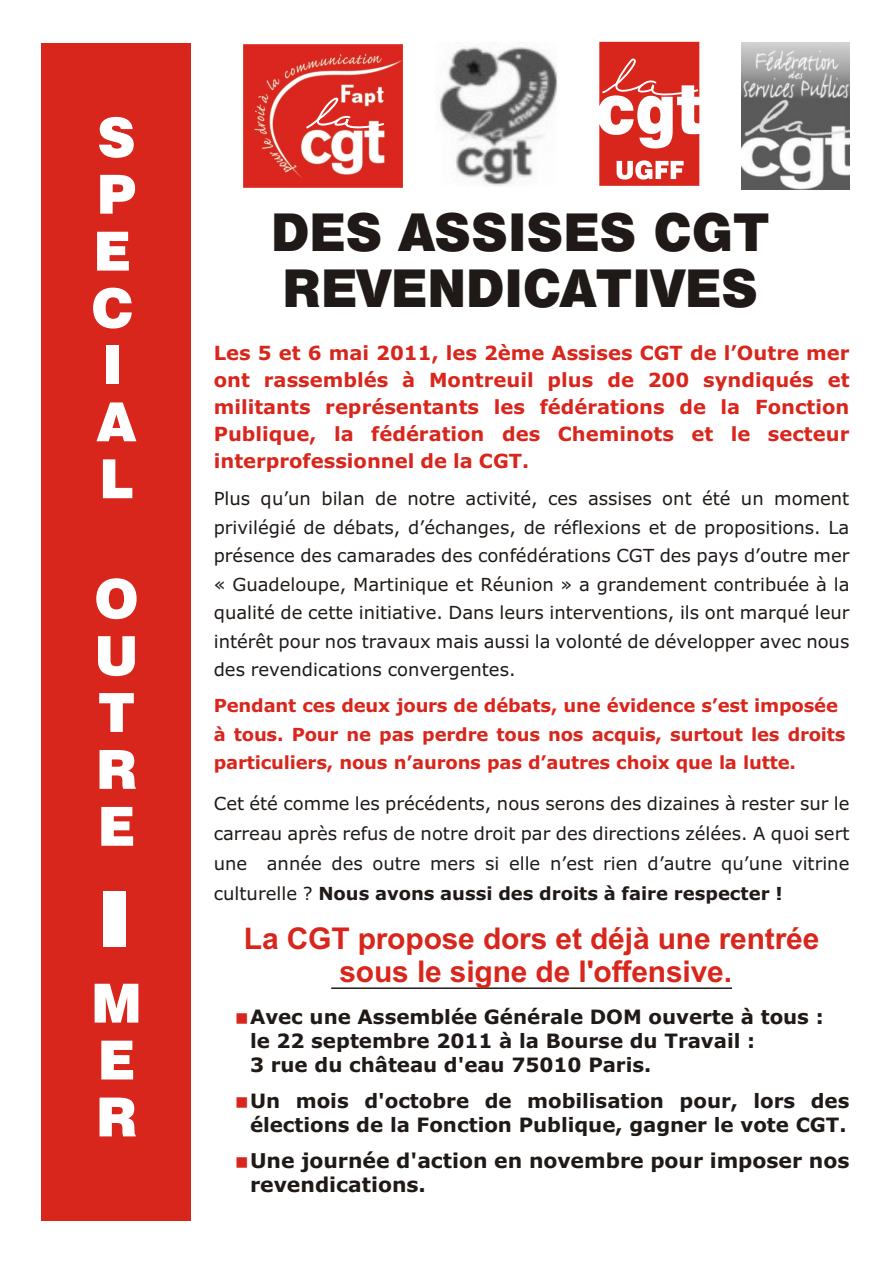
<style>
.page{position:relative;width:894px;height:1263px;background:#fff}
.page>*{position:absolute;margin:0;border:0;box-sizing:border-box;transform-origin:0 0}
.t1{font:54px/56.8px "Swis 721 Blk BT";color:#fff}
.t2{font:48px/56.2px "Swis 721 Blk 2 BT";color:#1f1a17}
.t3{font:700 30px/33px "Arial";letter-spacing:-.005em;color:#d9261c;text-align:center}
.t4{font:700 20.4px/24px "Verdana";color:#1f1a17}
.t5{font:700 19.8px/24px "Verdana";letter-spacing:-.005em;color:#1f1a17}
.t6{font:700 19.5px/27px "Verdana";color:#d9261c;text-align:justify}
.t7{font:18px/28.5px "Verdana";color:#1f1a17;text-align:justify}
.t8{font:700 18px/28.5px "Verdana";letter-spacing:-.01em;color:#d9261c}
.s1{font-weight:700}
.s2{color:#d9261c}
</style>
<div class="page">
<hr style="left:331px;top:987px;width:401px;height:2px;background:#1f1a17">
<div style="left:42px;top:43px;width:149px;height:1178px;background:#d9261c"></div>
<div style="left:104px;top:891px;width:22px;height:55px;background:#fff"></div>
<img style="left:741px;top:42px;width:109px;height:147px">
<img style="left:244px;top:45px;width:159px;height:143px">
<svg style="left:304px;top:45px;width:82px;height:87px"></svg>
<svg style="left:599px;top:42px;width:100px;height:144px"></svg>
<img style="left:439px;top:46px;width:119px;height:140px">
<h1 class="t1" style="left:91px;top:114px;width:47px">S<br>P<br>E<br>C<br>I<br>A<br>L</h1>
<h1 class="t1" style="left:94px;top:576px;width:46px;text-align:justify">O U T R E</h1>
<h1 class="t1" style="left:91px;top:980px;width:53px">M<br>E<br>R</h1>
<h2 class="t2" style="left:271px;top:210px;width:500px">DES ASSISES CGT<br>REVENDICATIVES</h2>
<p class="t6" style="left:214px;top:341px;width:637px">Les 5 et 6 mai 2011, les 2ème Assises CGT de l’Outre mer ont rassemblés à Montreuil plus de 200 syndiqués et militants représentants les fédérations de la Fonction Publique, la fédération des Cheminots et le secteur interprofessionnel de la CGT.</p>
<p class="t7" style="left:214px;top:486px;width:637px">Plus qu’un bilan de notre activité, ces assises ont été un moment privilégié de débats, d’échanges, de réflexions et de propositions. La présence des camarades des confédérations CGT des pays d’outre mer « Guadeloupe, Martinique et Réunion » a grandement contribuée à la qualité de cette initiative. Dans leurs interventions, ils ont marqué leur intérêt pour nos travaux mais aussi la volonté de développer avec nous des revendications convergentes.</p>
<p class="t8" style="left:214px;top:693px;width:633px">Pen dant ces deux jours de dé bats, une évi dence s’est im posée à tous. Pour ne pas perdre tous nos ac quis, sur tout les droits par ti cu liers, nous n’au rons pas d’au tres choix que la lutte.</p>
<p class="t7" style="left:214px;top:790px;width:637px;line-height:30px">Cet été comme les précédents, nous serons des dizaines à rester sur le carreau après refus de notre droit par des directions zélées. A quoi sert une année des outre mers si elle n’est rien d’autre qu’une vitrine culturelle ? <span class="s1">Nous avons aussi des droits à faire respecter !</span></p>
<h3 class="t3" style="left:244px;top:925px;width:577px">La CGT pro pose dors et déjà une rentrée sous le signe de l'of fen sive.</h3>
<p class="t5" style="left:250px;top:1007px;width:575px;text-indent:-15px"><span class="s2">■</span>Avec une Assemblée Gé né rale DOM ou verte à tous : le 22 sep tembre 2011 à la Bourse du Travail :<br>3 rue du château d'eau 75010 Paris.</p>
<p class="t5" style="left:235px;top:1091px;width:616px;text-align:right"><span class="s2">■</span>Un mois d'oc tobre de mo bi li sa tion pour, lors des élec tions de la Fonc tion Pu blique, ga gner le vote CGT.</p>
<p class="t4" style="left:250px;top:1151px;width:601px;text-indent:-15px"><span class="s2">■</span>Une journée d'ac tion en novembre pour imposer nos re ven di ca tions.</p>
</div>
